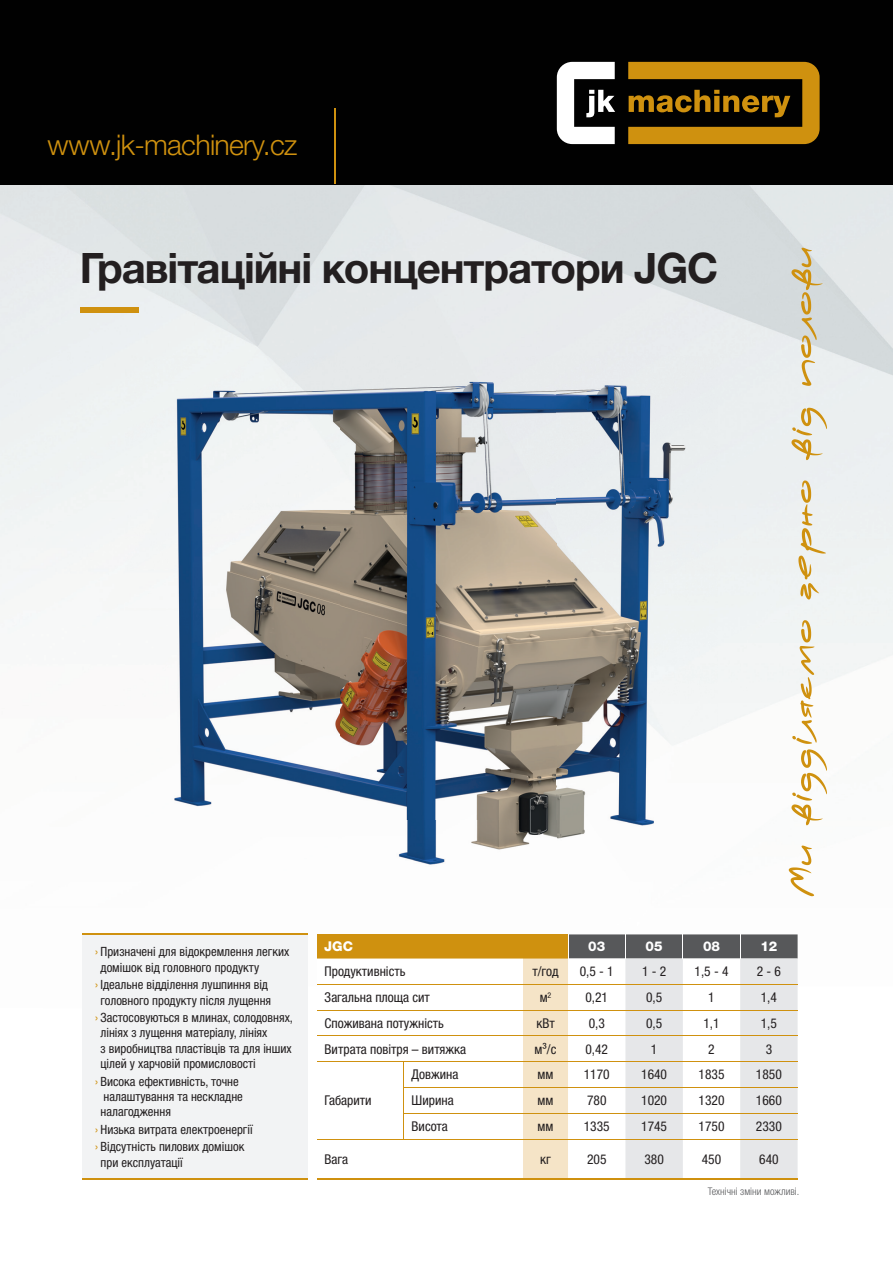
<style>
.page{position:relative;width:893px;height:1263px;background:#fff}
.page>*{position:absolute;margin:0;border:0;box-sizing:border-box;transform-origin:0 0}
.t1{font:700 42px "Helvetica Neue LTW1 G";letter-spacing:-.025em;color:#231f20}
.t2{font:300 28.5px "Helvetica Neue LTW1 G";letter-spacing:-.025em;color:#cf910f}
.t3{font:condensed 13.5px "Helvetica Neue LTW1 G";color:#231f20}
.t4{font:800 13.5px "Helvetica Neue LTW1 G";color:#fff}
.t5{font:condensed 12.75px/15.3px "Helvetica Neue LTW1 G";color:#231f20}
.t6{font:300 condensed 10.5px "Helvetica Neue LTW1 G";color:#57585a}
.s1{color:#cf910f}
</style>
<div class="page">
<img style="left:0;top:184px;width:893px;height:996px">
<div style="left:80px;top:308px;width:58px;height:5px;background:#cf910f"></div>
<div style="left:82px;top:934px;width:225px;height:245px;background:#f2f3f4"></div>
<div style="left:317px;top:934px;width:251px;height:24px;background:#cf910f"></div>
<svg style="left:317px;top:958px;width:206px;height:221px"></svg>
<svg style="left:404px;top:1062px;width:1px;height:77px"></svg>
<hr style="left:317px;top:984px;width:87px;height:1px;background:#cf910f">
<hr style="left:404px;top:984px;width:119px;height:1px;background:#cf910f">
<hr style="left:317px;top:1010px;width:87px;height:1px;background:#cf910f">
<hr style="left:404px;top:1010px;width:119px;height:1px;background:#cf910f">
<hr style="left:317px;top:1036px;width:87px;height:1px;background:#cf910f">
<hr style="left:404px;top:1036px;width:119px;height:1px;background:#cf910f">
<hr style="left:317px;top:1061px;width:87px;height:1px;background:#cf910f">
<hr style="left:404px;top:1061px;width:119px;height:1px;background:#cf910f">
<hr style="left:404px;top:1087px;width:119px;height:1px;background:#cf910f">
<hr style="left:404px;top:1113px;width:119px;height:1px;background:#cf910f">
<hr style="left:317px;top:1139px;width:87px;height:1px;background:#cf910f">
<hr style="left:404px;top:1139px;width:119px;height:1px;background:#cf910f">
<hr style="left:82px;top:934px;width:225px;height:1px;background:#cf910f">
<hr style="left:82px;top:1179px;width:225px;height:1px;background:#cf910f">
<hr style="left:317px;top:1179px;width:87px;height:1px;background:#cf910f">
<hr style="left:404px;top:1179px;width:119px;height:1px;background:#cf910f">
<hr style="left:523px;top:1179px;width:45px;height:1px;background:#cf910f">
<hr style="left:568px;top:1179px;width:57px;height:1px;background:#cf910f">
<hr style="left:625px;top:1179px;width:58px;height:1px;background:#cf910f">
<hr style="left:683px;top:1179px;width:57px;height:1px;background:#cf910f">
<hr style="left:740px;top:1179px;width:58px;height:1px;background:#cf910f">
<svg style="left:523px;top:934px;width:275px;height:245px"></svg>
<div style="left:0;top:0;width:893px;height:184px;background:#010101"></div>
<svg style="left:557px;top:62px;width:58px;height:82px"></svg>
<svg style="left:628px;top:62px;width:192px;height:82px"></svg>
<hr style="left:335px;top:108px;width:1px;height:76px;background:#cf910f">
<img style="left:126px;top:356px;width:591px;height:516px">
<svg style="left:789px;top:845px;width:25px;height:51px"></svg>
<svg style="left:791px;top:620px;width:36px;height:205px"></svg>
<svg style="left:798px;top:480px;width:28px;height:119px;background:#e7dec6"></svg>
<svg style="left:791px;top:408px;width:36px;height:52px;background:#e4d9bc"></svg>
<svg style="left:791px;top:248px;width:32px;height:138px;background:#d9d4c0"></svg>
<h2 class="t2" style="left:48px;top:127px;width:251px">www.jk-machinery.cz</h2>
<h1 class="t1" style="left:80px;top:242px;width:640px">Гравітаційні концентратори JGC</h1>
<p class="t5" style="left:101px;top:944px;width:190px;text-indent:-6px"><span class="s1">›</span> Призначені для відокремлення легких домішок від головного продукту</p>
<p class="t5" style="left:95px;top:977px;width:178px;text-align:center"><span class="s1">›</span> Ідеальне відділення лушпиння від головного продукту після лущення</p>
<p class="t5" style="left:101px;top:1010px;width:194px;text-indent:-6px"><span class="s1">›</span> Застосовуються в млинах, солодовнях, лініях з лущення матеріалу, лініях<br>з виробництва пластівців та для інших цілей у харчовій промисловості</p>
<p class="t5" style="left:101px;top:1073px;width:144px;text-indent:-6px"><span class="s1">›</span> Висока ефективність, точне налаштування та нескладне налагодження</p>
<p class="t5" style="left:95px;top:1120px;width:159px;line-height:17.5px"><span class="s1">›</span> Низька витрата електроенергії <span class="s1">›</span> Відсутність пилових домішок</p>
<p class="t5" style="left:101px;top:1154px;width:84px">при експлуатації</p>
<p class="t4" style="left:324px;top:938px;width:30px">JGC</p>
<p class="t4" style="left:588px;top:938px;width:19px">03</p>
<p class="t4" style="left:646px;top:938px;width:19px">05</p>
<p class="t4" style="left:703px;top:938px;width:19px">08</p>
<p class="t4" style="left:760px;top:938px;width:19px">12</p>
<p class="t3" style="left:325px;top:963px;width:82px">Продуктивність</p>
<p class="t3" style="left:532px;top:963px;width:28px">т/год</p>
<p class="t3" style="left:580px;top:963px;width:35px">0,5 - 1</p>
<p class="t3" style="left:642px;top:963px;width:26px">1 - 2</p>
<p class="t3" style="left:695px;top:963px;width:35px">1,5 - 4</p>
<p class="t3" style="left:757px;top:963px;width:26px">2 - 6</p>
<p class="t3" style="left:325px;top:989px;width:107px">Загальна площа сит</p>
<p class="t3" style="left:540px;top:989px;width:13px">м<sup>2</sup></p>
<p class="t3" style="left:585px;top:989px;width:24px">0,21</p>
<p class="t3" style="left:646px;top:989px;width:18px">0,5</p>
<p class="t3" style="left:708px;top:989px;width:8px">1</p>
<p class="t3" style="left:761px;top:989px;width:18px">1,4</p>
<p class="t3" style="left:325px;top:1015px;width:121px">Споживана потужність</p>
<p class="t3" style="left:536px;top:1015px;width:20px">кВт</p>
<p class="t3" style="left:589px;top:1015px;width:18px">0,3</p>
<p class="t3" style="left:646px;top:1015px;width:18px">0,5</p>
<p class="t3" style="left:703px;top:1015px;width:18px">1,1</p>
<p class="t3" style="left:761px;top:1015px;width:18px">1,5</p>
<p class="t3" style="left:325px;top:1041px;width:143px">Витрата повітря – витяжка</p>
<p class="t3" style="left:535px;top:1041px;width:23px">м³/c</p>
<p class="t3" style="left:585px;top:1041px;width:24px">0,42</p>
<p class="t3" style="left:651px;top:1041px;width:8px">1</p>
<p class="t3" style="left:708px;top:1041px;width:8px">2</p>
<p class="t3" style="left:766px;top:1041px;width:8px">3</p>
<p class="t3" style="left:325px;top:1092px;width:48px">Габарити</p>
<p class="t3" style="left:412px;top:1067px;width:48px">Довжина</p>
<p class="t3" style="left:538px;top:1067px;width:17px">мм</p>
<p class="t3" style="left:584px;top:1067px;width:27px">1170</p>
<p class="t3" style="left:641px;top:1067px;width:27px">1640</p>
<p class="t3" style="left:699px;top:1067px;width:27px">1835</p>
<p class="t3" style="left:756px;top:1067px;width:27px">1850</p>
<p class="t3" style="left:412px;top:1092px;width:44px">Ширина</p>
<p class="t3" style="left:538px;top:1092px;width:17px">мм</p>
<p class="t3" style="left:587px;top:1092px;width:21px">780</p>
<p class="t3" style="left:641px;top:1092px;width:27px">1020</p>
<p class="t3" style="left:699px;top:1092px;width:27px">1320</p>
<p class="t3" style="left:756px;top:1092px;width:27px">1660</p>
<p class="t3" style="left:412px;top:1118px;width:38px">Висота</p>
<p class="t3" style="left:538px;top:1118px;width:17px">мм</p>
<p class="t3" style="left:584px;top:1118px;width:27px">1335</p>
<p class="t3" style="left:641px;top:1118px;width:27px">1745</p>
<p class="t3" style="left:699px;top:1118px;width:27px">1750</p>
<p class="t3" style="left:756px;top:1118px;width:27px">2330</p>
<p class="t3" style="left:325px;top:1151px;width:25px">Вага</p>
<p class="t3" style="left:540px;top:1151px;width:12px">кг</p>
<p class="t3" style="left:587px;top:1151px;width:21px">205</p>
<p class="t3" style="left:644px;top:1151px;width:21px">380</p>
<p class="t3" style="left:702px;top:1151px;width:21px">450</p>
<p class="t3" style="left:759px;top:1151px;width:21px">640</p>
<p class="t6" style="left:708px;top:1185px;width:93px">Технічні зміни можливі.</p>
</div>
